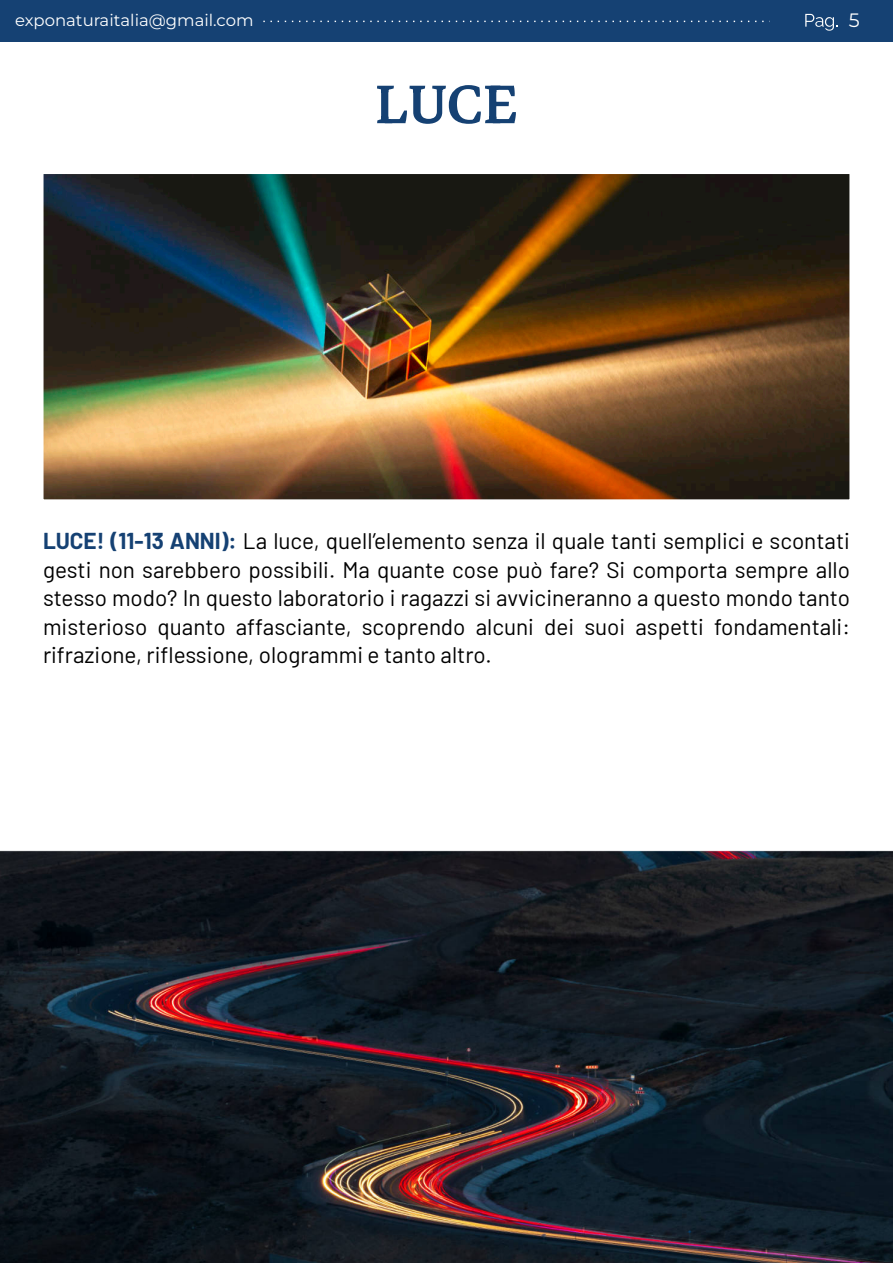
<style>
.page{position:relative;width:893px;height:1263px;background:#fff}
.page>*{position:absolute;margin:0;border:0;box-sizing:border-box;transform-origin:0 0}
.t1{font:500 77.4px "Markazi Text";color:#154173}
.t2{font:22.5px/28.5px "Barlow";color:#000;text-align:justify}
.t3{font:19.35px "Montserrat";color:#fff}
.t4{font:16.5px "Montserrat";color:#fff}
.s1{font-weight:700;color:#154173}
</style>
<div class="page">
<div style="left:0;top:0;width:893px;height:42px;background:#154173"></div>
<svg style="left:263px;top:21px;width:507px;height:1px"></svg>
<svg style="left:805px;top:14px;width:32px;height:17px"></svg>
<img style="left:44px;top:175px;width:804px;height:323px">
<svg style="left:0;top:850px;width:893px;height:413px;background:#1b1d25"></svg>
<p class="t4" style="left:15px;top:10px;width:240px">exponaturaitalia@gmail.com</p>
<p class="t3" style="left:849px;top:8px;width:12px">5</p>
<h1 class="t1" style="left:375px;top:58px;width:144px">LUCE</h1>
<p class="t2" style="left:43px;top:526px;width:808px"><span class="s1">LUCE! (11-13 ANNI):</span> La luce, quell’elemento senza il quale tanti semplici e scontati gesti non sarebbero possibili. Ma quante cose può fare? Si comporta sempre allo stesso modo? In questo laboratorio i ragazzi si avvicineranno a questo mondo tanto misterioso quanto affasciante, scoprendo alcuni dei suoi aspetti fondamentali: rifrazione, riflessione, ologrammi e tanto altro.</p>
</div>
